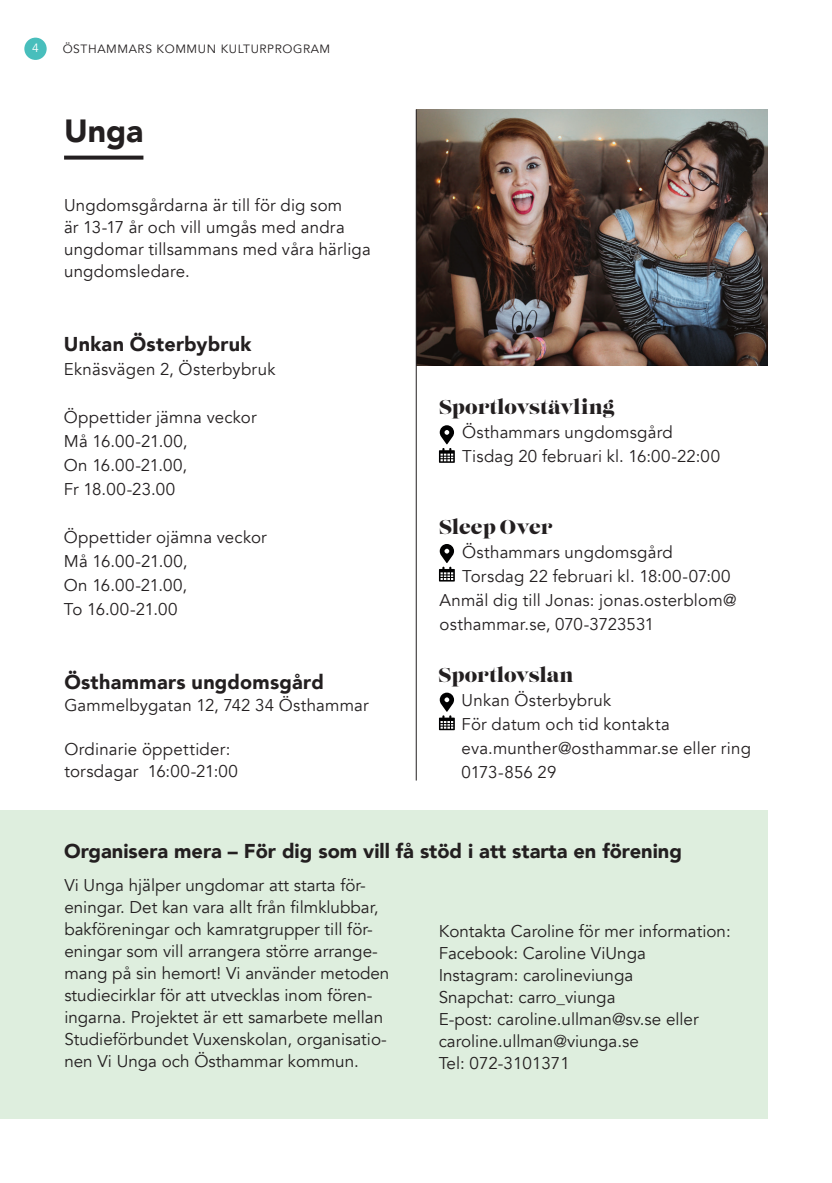
<style>
.page{position:relative;width:832px;height:1183px;background:#fff}
.page>*{position:absolute;margin:0;border:0;box-sizing:border-box;transform-origin:0 0}
.t1{font:900 32px "Avenir";color:#231f20}
.t2{font:900 20px "Avenir";color:#231f20}
.t3{font:20px "Lust";color:#231f20}
.t4{font:17px/22px "Avenir";color:#231f20}
.t5{font:12px "Avenir";letter-spacing:.05em;color:#231f20}
.t6{font:12px "Avenir";color:#fff}
</style>
<div class="page">
<div style="left:0;top:810px;width:767px;height:309px;background:#deeede"></div>
<svg style="left:64px;top:156px;width:79px;height:4px"></svg>
<div style="left:24px;top:38px;width:23px;height:22px;background:#48bebc;border-radius:50%"></div>
<img style="left:416px;top:109px;width:351px;height:256px">
<hr style="left:415px;top:109px;width:1px;height:671px;background:#231f20">
<svg style="left:438px;top:544px;width:16px;height:37px"></svg>
<svg style="left:438px;top:425px;width:16px;height:38px"></svg>
<svg style="left:438px;top:692px;width:16px;height:38px"></svg>
<p class="t6" style="left:32px;top:41px;width:8px">4</p>
<p class="t5" style="left:63px;top:42px;width:269px">ÖSTHAMMARS KOMMUN KULTURPROGRAM</p>
<h1 class="t1" style="left:64px;top:104px;width:81px">Unga</h1>
<p class="t4" style="left:64px;top:194px;width:308px">Ungdomsgårdarna är till för dig som<br>är 13-17 år och vill umgås med andra ungdomar tillsammans med våra härliga ungdomsledare.</p>
<p class="t2" style="left:64px;top:327px;width:189px">Unkan Österbybruk</p>
<p class="t4" style="left:64px;top:358px;width:213px">Eknäsvägen 2, Österbybruk</p>
<p class="t4" style="left:64px;top:405px;width:194px;line-height:24px">Öppettider jämna veckor<br>Må 16.00-21.00,<br>On 16.00-21.00,<br>Fr 18.00-23.00</p>
<p class="t4" style="left:64px;top:525px;width:204px;line-height:24px">Öppettider ojämna veckor<br>Må 16.00-21.00,<br>On 16.00-21.00,<br>To 16.00-21.00</p>
<p class="t2" style="left:64px;top:665px;width:261px">Östhammars ungdomsgård</p>
<p class="t4" style="left:64px;top:694px;width:306px">Gammelbygatan 12, 742 34 Östhammar</p>
<p class="t4" style="left:64px;top:738px;width:175px">Ordinarie öppettider: torsdagar 16:00-21:00</p>
<p class="t3" style="left:439px;top:395px;width:176px">Sportlovstävling</p>
<p class="t4" style="left:462px;top:420px;width:259px;line-height:24px">Östhammars ungdomsgård<br>Tisdag 20 februari kl. 16:00-22:00</p>
<p class="t3" style="left:439px;top:515px;width:115px">Sleep Over</p>
<p class="t4" style="left:462px;top:541px;width:212px">Östhammars ungdomsgård</p>
<p class="t4" style="left:462px;top:565px;width:270px">Torsdag 22 februari kl. 18:00-07:00</p>
<p class="t4" style="left:439px;top:589px;width:298px">Anmäl dig till Jonas: jonas.osterblom@</p>
<p class="t4" style="left:439px;top:613px;width:216px">osthammar.se, 070-3723531</p>
<p class="t3" style="left:438px;top:663px;width:136px">Sportlovslan</p>
<p class="t4" style="left:461px;top:688px;width:290px;line-height:24px">Unkan Österbybruk<br>För datum och tid kontakta eva.munther@osthammar.se eller ring<br>0173-856 29</p>
<p class="t2" style="left:64px;top:834px;width:619px">Organisera mera – För dig som vill få stöd i att starta en förening</p>
<p class="t4" style="left:64px;top:874px;width:326px">Vi Unga hjälper ungdomar att starta för&shy;eningar. Det kan vara allt från filmklubbar, bakföreningar och kamratgrupper till för&shy;eningar som vill arrangera större arrange&shy;mang på sin hemort! Vi använder metoden studiecirklar för att utvecklas inom fören&shy;ingarna. Projektet är ett samarbete mellan Studieförbundet Vuxenskolan, organisatio&shy;nen Vi Unga och Östhammar kommun.</p>
<p class="t4" style="left:438px;top:920px;width:293px">Kontakta Caroline för mer information:<br>Facebook: Caroline ViUnga<br>Instagram: carolineviunga<br>Snapchat: carro_viunga<br>E-post: caroline.ullman@sv.se eller caroline.ullman@viunga.se<br>Tel: 072-3101371</p>
</div>
